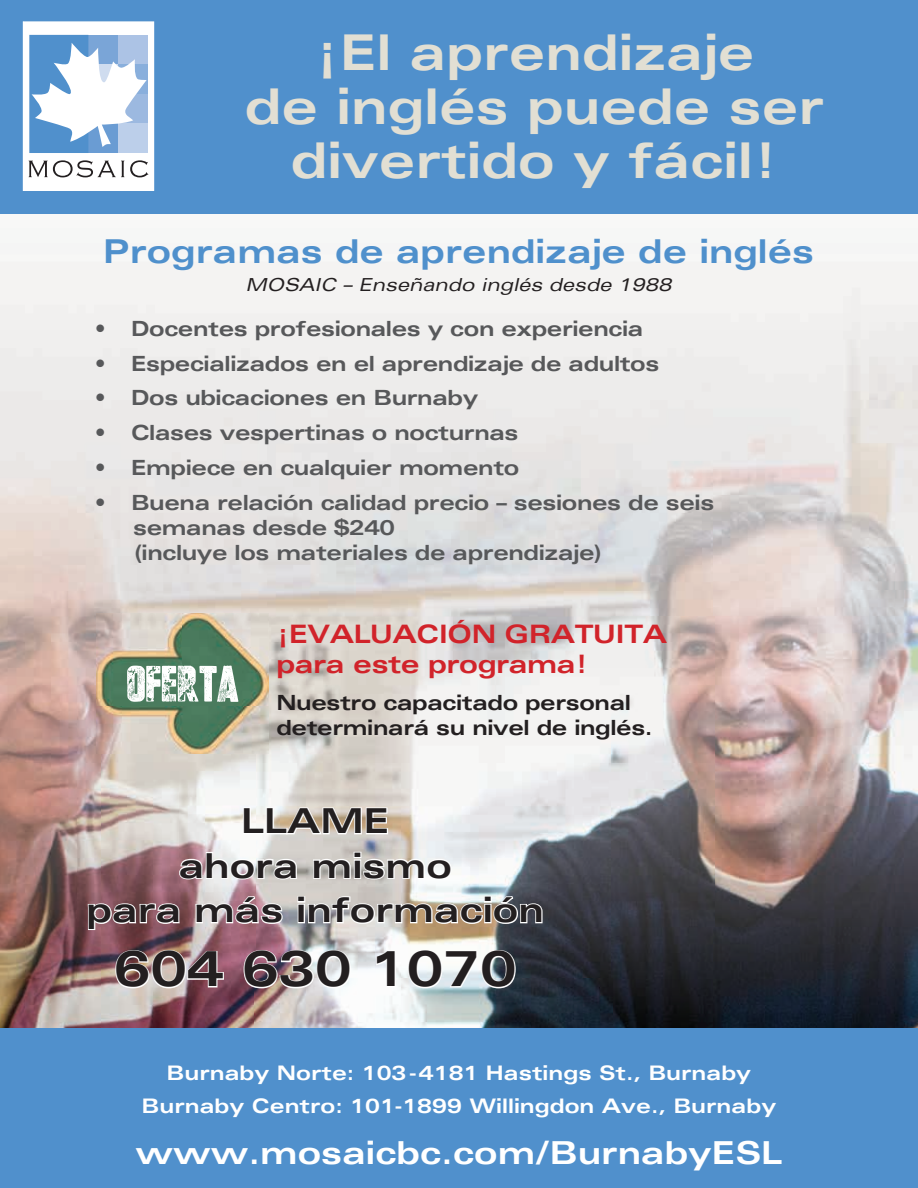
<style>
.page{position:relative;width:918px;height:1188px;background:#fff}
.page>*{position:absolute;margin:0;border:0;box-sizing:border-box;transform-origin:0 0}
.t1{font:64.5px "vtksposter";letter-spacing:-.02em;color:#fff}
.t2{font:700 expanded 49.5px/54px "Univers";color:#e2dfd3;text-align:center}
.t3{font:700 expanded 49.5px "Univers";color:#231f20}
.t4{font:700 expanded 34.5px/44.4px "Univers";color:#231f20;text-align:center}
.t5{font:700 expanded 33px "Univers";color:#4f90cc}
.t6{font:700 expanded 31.8px "Univers";color:#fff}
.t7{font:700 expanded 25.5px/30.6px "Univers";letter-spacing:-.02em;color:#d1232a}
.t8{font:700 expanded 21px/25.2px "Univers";letter-spacing:-.02em;color:#57585a}
.t9{font:700 expanded 21px/25.2px "Univers";letter-spacing:-.02em;color:#231f20}
.t10{font:700 expanded 20.1px/32.8px "Univers";color:#fff;text-align:center}
.t11{font:italic expanded 18px "Univers";color:#231f20}
</style>
<div class="page">
<div style="left:0;top:55px;width:918px;height:199px;background:#f6f7f6"></div>
<img style="left:714px;top:261px;width:204px;height:767px">
<img style="left:0;top:617px;width:101px;height:411px">
<img style="left:255px;top:617px;width:459px;height:411px">
<img style="left:101px;top:754px;width:154px;height:274px">
<div style="left:0;top:0;width:918px;height:214px;background:#5090cc"></div>
<svg style="left:23px;top:21px;width:131px;height:170px"></svg>
<div style="left:0;top:1028px;width:918px;height:160px;background:#5090cc"></div>
<svg style="left:242px;top:802px;width:147px;height:34px"></svg>
<svg style="left:178px;top:851px;width:120px;height:30px"></svg>
<svg style="left:312px;top:851px;width:141px;height:30px"></svg>
<svg style="left:87px;top:902px;width:94px;height:29px"></svg>
<svg style="left:194px;top:895px;width:90px;height:30px"></svg>
<svg style="left:296px;top:895px;width:248px;height:30px"></svg>
<img style="left:114px;top:949px;width:111px;height:40px">
<img style="left:243px;top:949px;width:109px;height:40px">
<svg style="left:375px;top:950px;width:22px;height:39px"></svg>
<svg style="left:407px;top:949px;width:110px;height:40px"></svg>
<img style="left:96px;top:613px;width:173px;height:141px">
<h2 class="t2" style="left:245px;top:26px;width:581px">¡El aprendizaje<br>de inglés puede ser divertido y fácil!</h2>
<h3 class="t5" style="left:103px;top:232px;width:713px">Programas de aprendizaje de inglés</h3>
<p class="t11" style="left:246px;top:274px;width:427px">MOSAIC – Enseñando inglés desde 1988</p>
<p class="t8" style="left:95px;top:316px;width:550px">• Docentes profesionales y con experiencia</p>
<p class="t8" style="left:95px;top:351px;width:566px">• Especializados en el aprendizaje de adultos</p>
<p class="t8" style="left:95px;top:385px;width:385px">• Dos ubicaciones en Burnaby</p>
<p class="t8" style="left:95px;top:420px;width:425px">• Clases vespertinas o nocturnas</p>
<p class="t8" style="left:95px;top:455px;width:426px">• Empiece en cualquier momento</p>
<p class="t8" style="left:133px;top:490px;width:583px;text-indent:-38px">• Buena relación calidad precio – sesiones de seis semanas desde $240<br>(incluye los materiales de aprendizaje)</p>
<h1 class="t1" style="left:126px;top:640px;width:115px">OFERTA</h1>
<p class="t7" style="left:276px;top:619px;width:392px">¡EVALUACIÓN GRATUITA para este programa!</p>
<p class="t9" style="left:276px;top:690px;width:378px">Nuestro capacitado personal determinará su nivel de inglés.</p>
<h3 class="t4" style="left:87px;top:799px;width:459px">LLAME<br>ahora mismo<br>para más información</h3>
<h2 class="t3" style="left:114px;top:941px;width:404px">604 630 1070</h2>
<p class="t10" style="left:142px;top:1056px;width:636px">Burnaby Norte: 103 - 4181 Hastings St., Burnaby<br>Burnaby Centro: 101-1899 Willingdon Ave., Burnaby</p>
<h3 class="t6" style="left:135px;top:1135px;width:648px">www.mosaicbc.com/BurnabyESL</h3>
</div>
